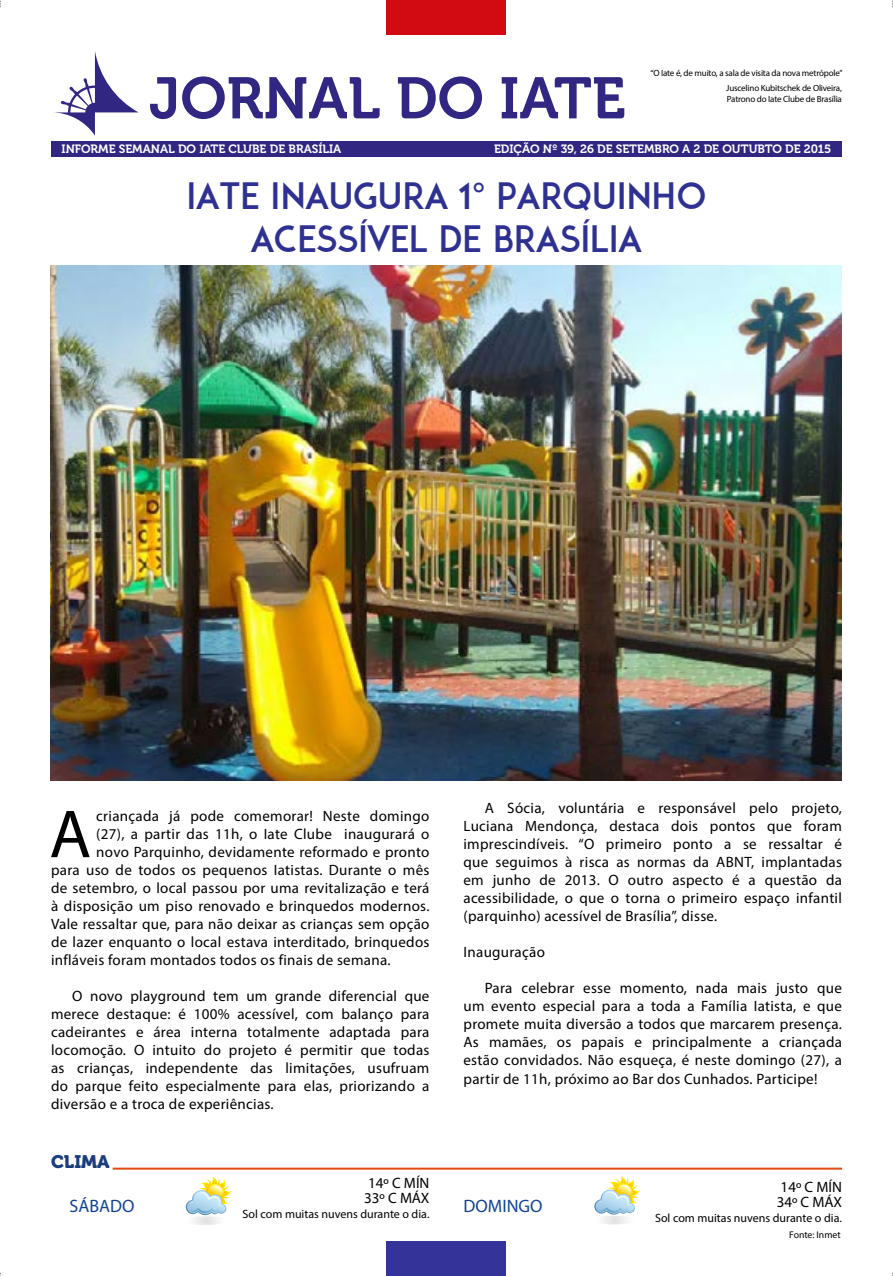
<style>
.page{position:relative;width:893px;height:1276px;background:#fff}
.page>*{position:absolute;margin:0;border:0;box-sizing:border-box;transform-origin:0 0}
.t1{font:68.4px "Myriad Pro";color:#000}
.t2{font:36px/43.2px "ADAM";color:#2e3192;text-align:center}
.t3{font:18px "Myriad Pro";color:#134395}
.t4{font:18px "Museo 900";color:#193d7e}
.t5{font:15px/18px "Myriad Pro";letter-spacing:.02em;color:#000;text-align:justify}
.t6{font:15px/15px "Myriad Pro";color:#000}
.t7{font:12px "Museo 700";color:#fff}
.t8{font:12px "Myriad Pro";color:#000}
.t9{font:9.75px "Myriad Pro";color:#000}
.t10{font:9px/15px "Myriad Pro";letter-spacing:-.02em;color:#000;text-align:right}
</style>
<div class="page">
<div style="left:51px;top:141px;width:791px;height:15px;background:#312783"></div>
<svg style="left:150px;top:76px;width:474px;height:43px"></svg>
<hr style="left:113px;top:1167px;width:729px;height:2px;background:#e24b12">
<div style="left:387px;top:0;width:119px;height:34px;background:#d20a11"></div>
<div style="left:387px;top:1242px;width:119px;height:34px;background:#339"></div>
<svg style="left:54px;top:51px;width:85px;height:85px"></svg>
<svg style="left:594px;top:1176px;width:46px;height:48px"></svg>
<svg style="left:185px;top:1176px;width:46px;height:49px"></svg>
<img style="left:51px;top:265px;width:791px;height:515px">
<p class="t10" style="left:650px;top:66px;width:194px">“O Iate é, de muito, a sala de visita da nova metrópole”<br>Juscelino Kubitschek de Oliveira,</p>
<p class="t10" style="left:727px;top:91px;width:117px">Patrono do Iate Clube de Brasília</p>
<p class="t7" style="left:62px;top:143px;width:281px">INFORME SEMANAL DO IATE CLUBE DE BRASÍLIA</p>
<p class="t7" style="left:494px;top:143px;width:339px">EDIÇÃO Nº 39, 26 DE SETEMBRO A 2 DE OUTUBTO DE 2015</p>
<h2 class="t2" style="left:186px;top:174px;width:522px">IATE INAUGURA 1º PARQUINHO<br>ACESSÍVEL DE BRASÍLIA</h2>
<h1 class="t1" style="left:49px;top:792px;width:43px">A</h1>
<p class="t5" style="left:96px;top:807px;width:335px">criançada já pode comemorar! Neste domingo</p>
<p class="t5" style="left:96px;top:825px;width:335px">(27), a partir das 11h, o Iate Clube inaugurará o</p>
<p class="t5" style="left:96px;top:843px;width:335px">novo Parquinho, devidamente reformado e pronto</p>
<p class="t5" style="left:51px;top:861px;width:380px">para uso de todos os pequenos Iatistas. Durante o mês</p>
<p class="t5" style="left:51px;top:879px;width:380px">de setembro, o local passou por uma revitalização e terá</p>
<p class="t5" style="left:51px;top:897px;width:380px">à disposição um piso renovado e brinquedos modernos.</p>
<p class="t5" style="left:51px;top:915px;width:380px">Vale ressaltar que, para não deixar as crianças sem opção</p>
<p class="t5" style="left:51px;top:933px;width:380px">de lazer enquanto o local estava interditado, brinquedos</p>
<p class="t5" style="left:51px;top:951px;width:341px">infláveis foram montados todos os finais de semana.</p>
<p class="t5" style="left:51px;top:987px;width:380px;text-indent:21px">O novo playground tem um grande diferencial que merece destaque: é 100% acessível, com balanço para cadeirantes e área interna totalmente adaptada para locomoção. O intuito do projeto é permitir que todas as crianças, independente das limitações, usufruam do parque feito especialmente para elas, priorizando a diversão e a troca de experiências.</p>
<p class="t4" style="left:51px;top:1151px;width:60px">CLIMA</p>
<p class="t5" style="left:463px;top:799px;width:380px;text-indent:21px">A Sócia, voluntária e responsável pelo projeto, Luciana Mendonça, destaca dois pontos que foram imprescindíveis. “O primeiro ponto a se ressaltar é que seguimos à risca as normas da ABNT, implantadas em junho de 2013. O outro aspecto é a questão da acessibilidade, o que o torna o primeiro espaço infantil (parquinho) acessível de Brasília”, disse.</p>
<p class="t5" style="left:463px;top:943px;width:83px">Inauguração</p>
<p class="t5" style="left:463px;top:979px;width:380px;text-indent:21px">Para celebrar esse momento, nada mais justo que um evento especial para a toda a Família Iatista, e que promete muita diversão a todos que marcarem presença.<br>As mamães, os papais e principalmente a criançada estão convidados. Não esqueça, é neste domingo (27), a partir de 11h, próximo ao Bar dos Cunhados. Participe!</p>
<p class="t6" style="left:364px;top:1175px;width:67px">14º C MÍN<br>33º C MÁX</p>
<p class="t8" style="left:243px;top:1206px;width:188px">Sol com muitas nuvens durante o dia.</p>
<p class="t3" style="left:70px;top:1194px;width:67px">SÁBADO</p>
<p class="t3" style="left:463px;top:1194px;width:81px">DOMINGO</p>
<p class="t6" style="left:777px;top:1179px;width:67px">14º C MÍN<br>34º C MÁX</p>
<p class="t8" style="left:655px;top:1210px;width:188px">Sol com muitas nuvens durante o dia.</p>
<p class="t9" style="left:789px;top:1228px;width:53px">Fonte: Inmet</p>
</div>
